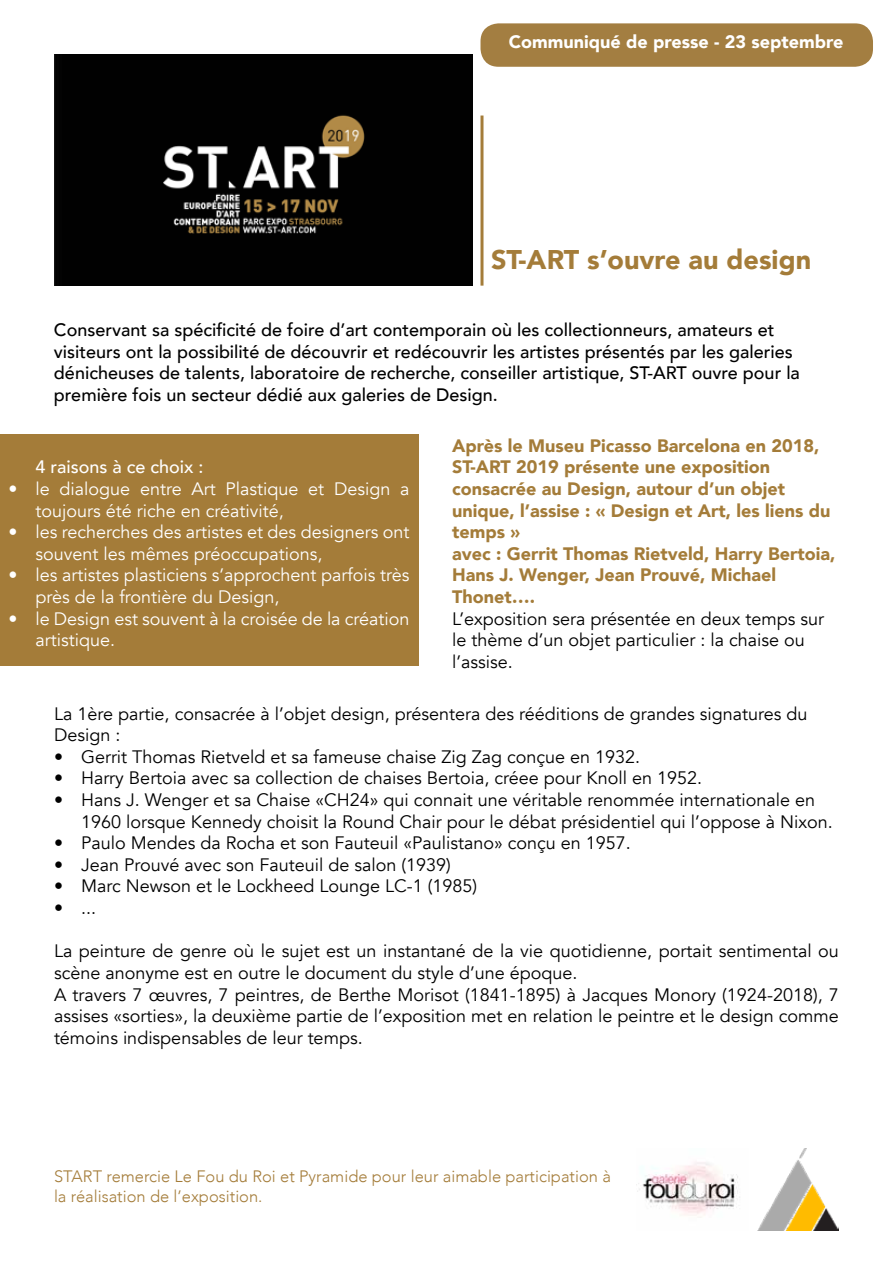
<style>
.page{position:relative;width:893px;height:1263px;background:#fff}
.page>*{position:absolute;margin:0;border:0;box-sizing:border-box;transform-origin:0 0}
.t1{font:900 27px "Avenir";color:#a47c39}
.t2{font:18px/21.6px "Avenir";color:#000}
.t3{font:500 18px/21.6px "Avenir";color:#000}
.t4{font:18px/21.6px "Avenir";color:#fff}
.t5{font:900 18px/21.6px "Avenir";color:#a47c39}
.t6{font:900 18px "Avenir";color:#fff}
.t7{font:500 18px "Avenir";color:#fff}
.t8{font:300 16.5px/19.8px "Avenir";color:#a47c39}
</style>
<div class="page">
<img style="left:54px;top:54px;width:418px;height:232px">
<div style="left:480px;top:23px;width:393px;height:44px;background:#a37e41;border-radius:18px"></div>
<div style="left:0;top:434px;width:418px;height:231px;background:#a47c39"></div>
<hr style="left:480px;top:116px;width:3px;height:170px;background:#a47c39">
<img style="left:636px;top:1162px;width:104px;height:56px">
<img style="left:758px;top:1149px;width:81px;height:81px">
<p class="t6" style="left:509px;top:26px;width:336px">Communiqué de presse - 23 septembre</p>
<h1 class="t1" style="left:491px;top:237px;width:322px">ST-ART s’ouvre au design</h1>
<p class="t3" style="left:54px;top:318px;width:747px">Conservant sa spécificité de foire d’art contemporain où les collectionneurs, amateurs et visiteurs ont la possibilité de découvrir et redécouvrir les artistes présentés par les galeries dénicheuses de talents, laboratoire de recherche, conseiller artistique, ST-ART ouvre pour la première fois un secteur dédié aux galeries de Design.</p>
<p class="t5" style="left:452px;top:434px;width:385px">Après le Museu Picasso Barcelona en 2018,<br>ST-ART 2019 présente une exposition consacrée au Design, autour d’un objet unique, l’assise : « Design et Art, les liens du temps »<br>avec : Gerrit Thomas Rietveld, Harry Bertoia,<br>Hans J. Wenger, Jean Prouvé, Michael<br>Thonet….</p>
<p class="t2" style="left:452px;top:608px;width:373px">L’exposition sera présentée en deux temps sur le thème d’un objet particulier : la chaise ou l’assise.</p>
<p class="t2" style="left:54px;top:703px;width:755px">La 1ère partie, consacrée à l’objet design, présentera des rééditions de grandes signatures du<br>Design :</p>
<p class="t2" style="left:54px;top:746px;width:588px">• Gerrit Thomas Rietveld et sa fameuse chaise Zig Zag conçue en 1932.</p>
<p class="t2" style="left:54px;top:768px;width:650px">• Harry Bertoia avec sa collection de chaises Bertoia, créee pour Knoll en 1952.</p>
<p class="t2" style="left:81px;top:789px;width:753px;text-indent:-27px">• Hans J. Wenger et sa Chaise «CH24» qui connait une véritable renommée internationale en<br>1960 lorsque Kennedy choisit la Round Chair pour le débat présidentiel qui l’oppose à Nixon.</p>
<p class="t2" style="left:54px;top:833px;width:578px">• Paulo Mendes da Rocha et son Fauteuil «Paulistano» conçu en 1957.</p>
<p class="t2" style="left:54px;top:854px;width:398px">• Jean Prouvé avec son Fauteuil de salon (1939)</p>
<p class="t2" style="left:54px;top:876px;width:425px">• Marc Newson et le Lockheed Lounge LC-1 (1985)</p>
<p class="t2" style="left:54px;top:897px;width:44px">• ...</p>
<p class="t2" style="left:54px;top:941px;width:786px">La peinture de genre où le sujet est un instantané de la vie quotidienne, portait sentimental ou scène anonyme est en outre le document du style d’une époque.<br>A travers 7 œuvres, 7 peintres, de Berthe Morisot (1841-1895) à Jacques Monory (1924-2018), 7 assises «sorties», la deuxième partie de l’exposition met en relation le peintre et le design comme témoins indispensables de leur temps.</p>
<p class="t7" style="left:36px;top:451px;width:170px">4 raisons à ce choix :</p>
<p class="t4" style="left:36px;top:478px;width:376px;text-indent:-27px">• le dialogue entre Art Plastique et Design a toujours été riche en créativité,</p>
<p class="t4" style="left:36px;top:521px;width:375px;text-indent:-27px">• les recherches des artistes et des designers ont souvent les mêmes préoccupations,</p>
<p class="t4" style="left:36px;top:565px;width:375px;text-indent:-27px">• les artistes plasticiens s’approchent parfois très près de la frontière du Design,</p>
<p class="t4" style="left:36px;top:608px;width:375px;text-indent:-27px">• le Design est souvent à la croisée de la création artistique.</p>
<p class="t8" style="left:54px;top:1166px;width:558px">START remercie Le Fou du Roi et Pyramide pour leur aimable participation à la réalisation de l’exposition.</p>
</div>
